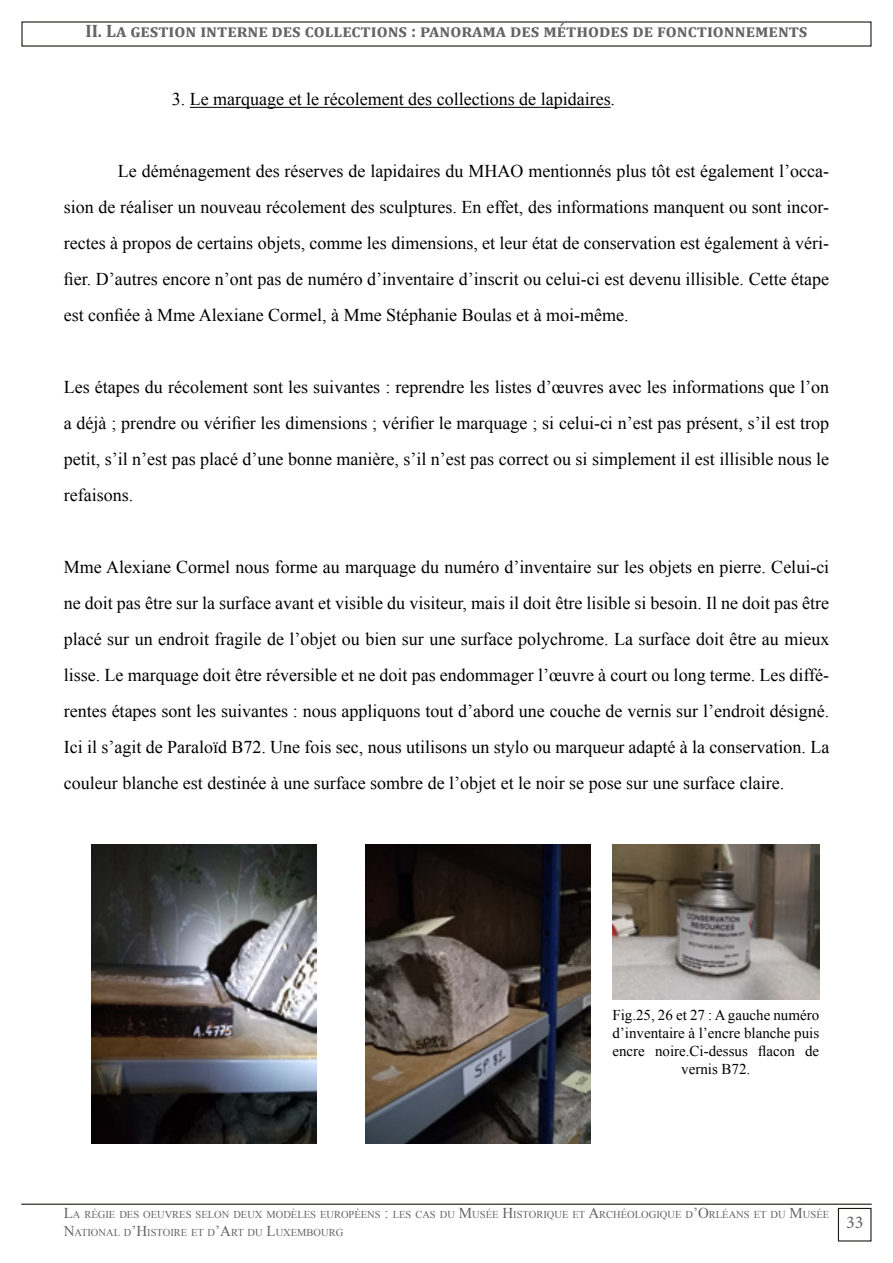
<style>
.page{position:relative;width:893px;height:1263px;background:#fff}
.page>*{position:absolute;margin:0;border:0;box-sizing:border-box;transform-origin:0 0}
.t1{font:18px/36px "Times New Roman";color:#000;text-align:justify}
.t2{font:700 18px "Cambria";color:#636466}
.t3{font:18px "Minion Pro";color:#636466}
.t4{font:15px/18px "Times New Roman";color:#000;text-align:center}
.t5{font:10.5px/18px "Times New Roman";color:#636466}
.s1{font-size:15px}
</style>
<div class="page">
<hr style="left:21px;top:1203px;width:851px;height:2px;background:#1d1714">
<div style="left:838px;top:1208px;width:33px;height:33px;border:1px solid #1d1714"></div>
<hr style="left:190px;top:107px;width:421px;height:1px;background:#000">
<img style="left:91px;top:844px;width:225px;height:300px">
<img style="left:366px;top:844px;width:224px;height:300px">
<img style="left:612px;top:844px;width:207px;height:155px">
<p class="t2" style="left:85px;top:18px;width:724px">II. La gestion interne des collections : panorama des méthodes de fonctionnements</p>
<p class="t1" style="left:172px;top:81px;width:445px">3. Le marquage et le récolement des collections de lapidaires.</p>
<p class="t1" style="left:64px;top:153px;width:767px;text-indent:54px">Le déménagement des réserves de lapidaires du MHAO mentionnés plus tôt est également l’occa&shy;sion de réaliser un nouveau récolement des sculptures. En effet, des informations manquent ou sont incor&shy;rectes à propos de certains objets, comme les dimensions, et leur état de conservation est également à véri&shy;fier. D’autres encore n’ont pas de numéro d’inventaire d’inscrit ou celui-ci est devenu illisible. Cette étape est confiée à Mme Alexiane Cormel, à Mme Stéphanie Boulas et à moi-même.</p>
<p class="t1" style="left:64px;top:369px;width:767px">Les étapes du récolement sont les suivantes : reprendre les listes d’œuvres avec les informations que l’on a déjà ; prendre ou vérifier les dimensions ; vérifier le marquage ; si celui-ci n’est pas présent, s’il est trop petit, s’il n’est pas placé d’une bonne manière, s’il n’est pas correct ou si simplement il est illisible nous le refaisons.</p>
<p class="t1" style="left:64px;top:549px;width:767px">Mme Alexiane Cormel nous forme au marquage du numéro d’inventaire sur les objets en pierre. Celui-ci ne doit pas être sur la surface avant et visible du visiteur, mais il doit être lisible si besoin. Il ne doit pas être placé sur un endroit fragile de l’objet ou bien sur une surface polychrome. La surface doit être au mieux lisse. Le marquage doit être réversible et ne doit pas endommager l’œuvre à court ou long terme. Les diffé&shy;rentes étapes sont les suivantes : nous appliquons tout d’abord une couche de vernis sur l’endroit désigné.<br>Ici il s’agit de Paraloïd B72. Une fois sec, nous utilisons un stylo ou marqueur adapté à la conservation. La couleur blanche est destinée à une surface sombre de l’objet et le noir se pose sur une surface claire.</p>
<p class="t4" style="left:612px;top:1006px;width:208px">Fig.25, 26 et 27 : A gauche numéro d’inventaire à l’encre blanche puis encre noire.Ci-dessus flacon de vernis B72.</p>
<p class="t5" style="left:64px;top:1205px;width:767px"><span class="s1">L</span>A RÉGIE DES OEUVRES SELON DEUX MODÈLES EUROPÉENS <span class="s1">:</span> LES CAS DU <span class="s1">M</span>USÉE <span class="s1">H</span>ISTORIQUE ET <span class="s1">A</span>RCHÉOLOGIQUE D<span class="s1">’O</span>RLÉANS ET DU <span class="s1">M</span>USÉE<br><span class="s1">N</span>ATIONAL D<span class="s1">’H</span>ISTOIRE ET D<span class="s1">’A</span>RT DU <span class="s1">L</span>UXEMBOURG</p>
<p class="t3" style="left:846px;top:1210px;width:19px">33</p>
</div>
